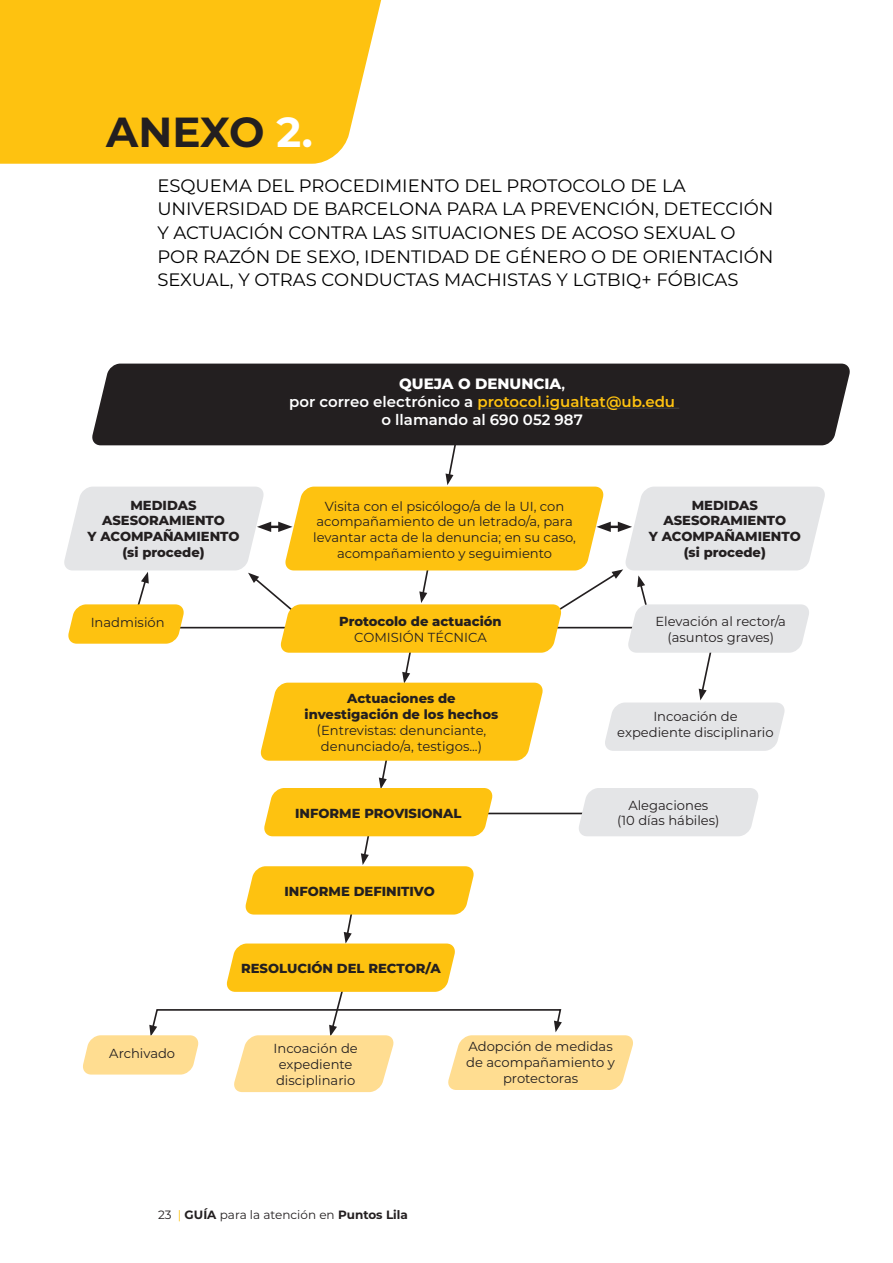
<style>
.page{position:relative;width:893px;height:1263px;background:#fff}
.page>*{position:absolute;margin:0;border:0;box-sizing:border-box;transform-origin:0 0}
.t1{font:700 42px "Montserrat";letter-spacing:-.005em;color:#231f20}
.TITULO_2{font:18px/23.7px "Montserrat";color:#000}
.t2{font:600 15px "Montserrat";color:#fec210}
.t3{font:600 15px "Montserrat";color:#fff}
.t4{font:800 15px "Montserrat";color:#fff}
.t5{font:13.05px/15.8px "Montserrat";color:#231f20;text-align:center}
.t6{font:800 13.05px/15.8px "Montserrat";color:#231f20;text-align:center}
.t7{font:12px "Montserrat";color:#231f20}
.s1{color:#fff}
.s2{font-weight:600}
.s3{color:#fec210}
.s4{font-weight:700}
</style>
<div class="page">
<div style="left:0;top:0;width:382px;height:164px;background:#fec210"></div>
<div style="left:92px;top:364px;width:758px;height:80px;background:#231f20"></div>
<hr style="left:477px;top:408px;width:202px;height:1px;background:#464748">
<svg style="left:64px;top:443px;width:763px;height:649px"></svg>
<p class="t1" style="left:106px;top:102px;width:208px">ANEXO <span class="s1">2.</span></p>
<p class="TITULO_2" style="left:157px;top:173px;width:618px">ESQUEMA DEL PROCEDIMIENTO DEL PROTOCOLO DE LA UNIVERSIDAD DE BARCELONA PARA LA PREVENCIÓN, DETECCIÓN Y ACTUACIÓN CONTRA LAS SITUACIONES DE ACOSO SEXUAL O POR RAZÓN DE SEXO, IDENTIDAD DE GÉNERO O DE ORIENTACIÓN SEXUAL, Y OTRAS CONDUCTAS MACHISTAS Y LGTBIQ+ FÓBICAS</p>
<p class="t6" style="left:130px;top:496px;width:68px">MEDIDAS</p>
<p class="t6" style="left:102px;top:512px;width:124px">ASESORAMIENTO</p>
<p class="t6" style="left:88px;top:528px;width:154px">Y ACOMPAÑAMIENTO (si procede)</p>
<p class="t5" style="left:91px;top:614px;width:75px">Inadmisión</p>
<p class="t4" style="left:399px;top:372px;width:167px">QUEJA O DENUNCIA<span class="s2">,</span></p>
<p class="t2" style="left:289px;top:391px;width:387px"><span class="s1">por correo electrónico a</span> protocol.igualtat@ub.edu</p>
<p class="t3" style="left:381px;top:409px;width:203px">o llamando al 690 052 987</p>
<p class="t5" style="left:313px;top:498px;width:264px">Visita con el psicólogo/a de la UI, con acompañamiento de un letrado/a, para levantar acta de la denuncia; en su caso, acompañamiento y seguimiento</p>
<p class="t6" style="left:339px;top:613px;width:164px">Protocolo de actuación</p>
<p class="t5" style="left:354px;top:629px;width:134px">COMISIÓN TÉCNICA</p>
<p class="t6" style="left:347px;top:690px;width:110px">Actuaciones de</p>
<p class="t6" style="left:305px;top:706px;width:195px">investigación de los hechos</p>
<p class="t5" style="left:317px;top:722px;width:171px">(Entrevistas: denunciante,</p>
<p class="t5" style="left:321px;top:738px;width:163px">denunciado/a, testigos...)</p>
<p class="t6" style="left:295px;top:805px;width:168px">INFORME PROVISIONAL</p>
<p class="t6" style="left:284px;top:883px;width:152px">INFORME DEFINITIVO</p>
<p class="t6" style="left:692px;top:496px;width:68px">MEDIDAS</p>
<p class="t6" style="left:663px;top:512px;width:124px">ASESORAMIENTO</p>
<p class="t6" style="left:649px;top:528px;width:154px">Y ACOMPAÑAMIENTO (si procede)</p>
<p class="t5" style="left:655px;top:613px;width:132px">Elevación al rector/a</p>
<p class="t5" style="left:667px;top:629px;width:108px">(asuntos graves)</p>
<p class="t5" style="left:653px;top:708px;width:86px">Incoación de</p>
<p class="t5" style="left:617px;top:724px;width:158px">expediente disciplinario</p>
<p class="t5" style="left:628px;top:797px;width:81px">Alegaciones</p>
<p class="t5" style="left:617px;top:812px;width:104px">(10 días hábiles)</p>
<p class="t5" style="left:109px;top:1045px;width:67px">Archivado</p>
<p class="t6" style="left:241px;top:960px;width:201px">RESOLUCIÓN DEL RECTOR/A</p>
<p class="t5" style="left:274px;top:1040px;width:86px;text-align:left">Incoación de expediente disciplinario</p>
<p class="t5" style="left:466px;top:1038px;width:150px">Adopción de medidas de acompañamiento y protectoras</p>
<p class="t7" style="left:158px;top:1207px;width:251px">23 <span class="s3">|</span> <span class="s4">GUÍA</span> para la atención en <span class="s4">Puntos Lila</span></p>
</div>
